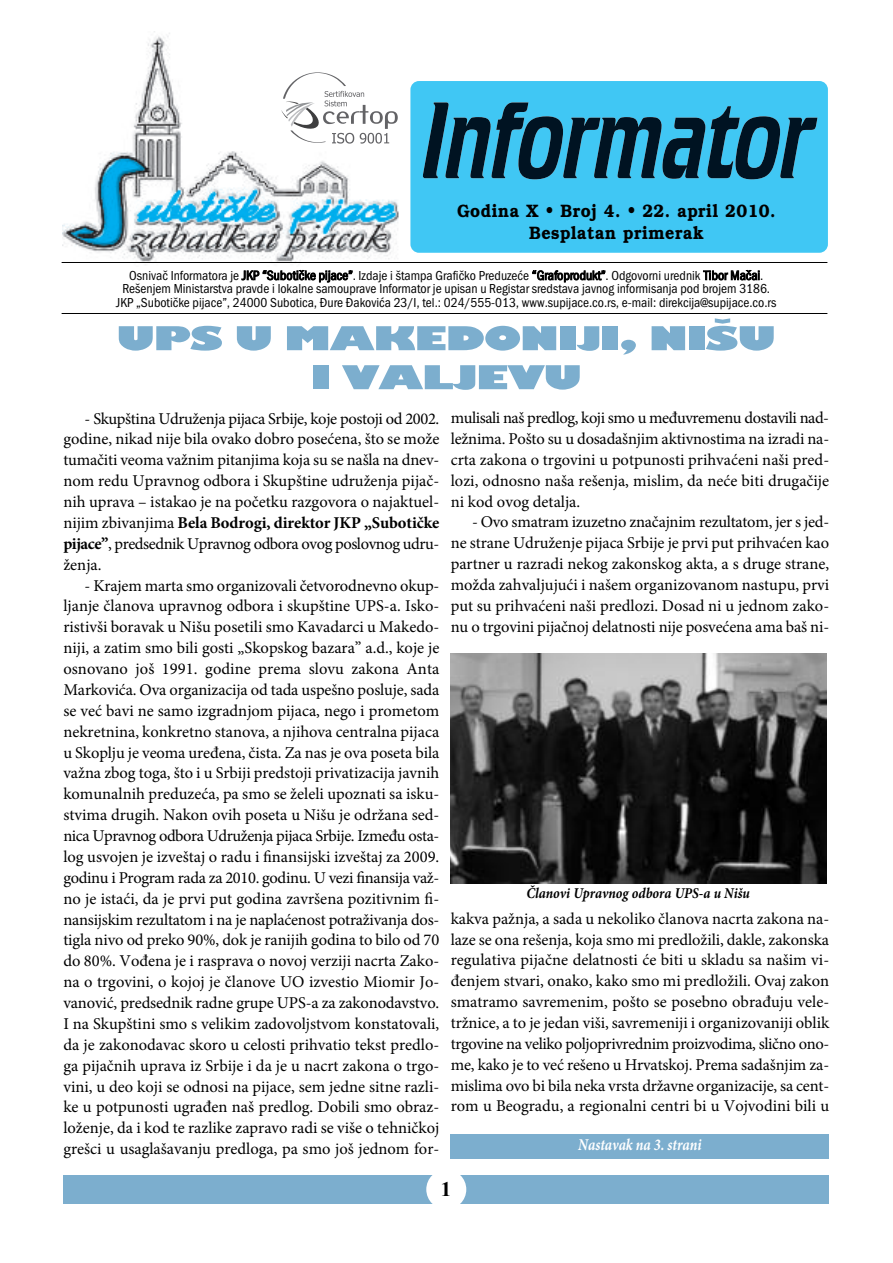
<style>
.page{position:relative;width:893px;height:1263px;background:#fff}
.page>*{position:absolute;margin:0;border:0;box-sizing:border-box;transform-origin:0 0}
.t1{font:36px/39px "Gill Kay DEE";color:#7caece;text-align:center;scale:1.4 1}
.t2{font:700 21px "Times New Roman";color:#000}
.t3{font:600 18px/21.6px "Bookman Itc LEE";letter-spacing:.035em;color:#000;text-align:center;scale:.9 1}
.t4{font:16.5px/20.9px "Minion Pro";color:#000;text-align:justify}
.t5{font:italic 700 16.5px "Minion Pro";color:#fff;scale:.85 1}
.t6{font:italic 700 15px "Minion Pro";color:#000;scale:.9 1}
.t7{font:condensed 13.5px/13.5px "Franklin Got Itc TEE";color:#000;text-align:center}
.s1{font-weight:700}
</style>
<div class="page">
<div style="left:410px;top:81px;width:418px;height:172px;background:#40c7f4"></div>
<svg style="left:423px;top:102px;width:394px;height:77px;background:#257493"></svg>
<img style="left:63px;top:33px;width:335px;height:232px">
<hr style="left:62px;top:262px;width:765px;height:1px;background:#000">
<hr style="left:62px;top:313px;width:765px;height:1px;background:#000">
<div style="left:63px;top:1175px;width:766px;height:29px;background:#7caece"></div>
<div style="left:426px;top:1169px;width:40px;height:40px;background:#fff;border-radius:50%"></div>
<img style="left:451px;top:653px;width:376px;height:230px">
<div style="left:451px;top:1134px;width:378px;height:25px;background:#7caece"></div>
<svg style="left:281px;top:72px;width:117px;height:72px"></svg>
<p class="t3" style="left:457px;top:200px;width:355px">Godina X • Broj 4. • 22. april 2010.<br>Besplatan primerak</p>
<p class="t7" style="left:116px;top:268px;width:662px">Osnivač Informatora je JKP “Subotičke pijace”. Izdaje i štampa Grafičko Preduzeće “Grafoprodukt”. Odgovorni urednik Tibor Mačai.<br>Rešenjem Ministarstva pravde i lokalne samouprave Informator je upisan u Registar sredstava javnog informisanja pod brojem 3186.<br>JKP „Subotičke pijace”, 24000 Subotica, Đure Đakovića 23/I, tel.: 024/555-013, www.supijace.co.rs, e-mail: direkcija@supijace.co.rs</p>
<h1 class="t1" style="left:117px;top:318px;width:472px">UPS U MAKEDONIJI, NIŠU<br>I VALJEVU</h1>
<p class="t4" style="left:451px;top:409px;width:380px">mulisali naš predlog, koji smo u međuvremenu dostavili nad&shy;ležnima. Pošto su u dosadašnjim aktivnostima na izradi na&shy;crta zakona o trgovini u potpunosti prihvaćeni naši pred&shy;lozi, odnosno naša rešenja, mislim, da neće biti drugačije ni kod ovog detalja.</p>
<p class="t4" style="left:451px;top:513px;width:380px;text-indent:21px">- Ovo smatram izuzetno značajnim rezultatom, jer s jed&shy;ne strane Udruženje pijaca Srbije je prvi put prihvaćen kao partner u razradi nekog zakonskog akta, a s druge strane, možda zahvaljujući i našem organizovanom nastupu, prvi put su prihvaćeni naši predlozi. Dosad ni u jednom zako&shy;nu o trgovini pijačnoj delatnosti nije posvećena ama baš ni-</p>
<p class="t4" style="left:63px;top:409px;width:377px;text-indent:21px">- Skupština Udruženja pijaca Srbije, koje postoji od 2002. godine, nikad nije bila ovako dobro posećena, što se može tumačiti veoma važnim pitanjima koja su se našla na dnev&shy;nom redu Upravnog odbora i Skupštine udruženja pijač&shy;nih uprava – istakao je na početku razgovora o najaktuel&shy;nijim zbivanjima <span class="s1">Bela Bodrogi, direktor JKP „Subotičke pijace”</span>, predsednik Upravnog odbora ovog poslovnog udru&shy;ženja.</p>
<p class="t4" style="left:63px;top:576px;width:377px;text-indent:21px">- Krajem marta smo organizovali četvorodnevno okup&shy;ljanje članova upravnog odbora i skupštine UPS-a. Isko&shy;ristivši boravak u Nišu posetili smo Kavadarci u Makedo&shy;niji, a zatim smo bili gosti „Skopskog bazara” a.d., koje je osnovano još 1991. godine prema slovu zakona Anta Markovića. Ova organizacija od tada uspešno posluje, sada se već bavi ne samo izgradnjom pijaca, nego i prometom nekretnina, konkretno stanova, a njihova centralna pijaca u Skoplju je veoma uređena, čista. Za nas je ova poseta bila važna zbog toga, što i u Srbiji predstoji privatizacija javnih komunalnih preduzeća, pa smo se želeli upoznati sa isku&shy;stvima drugih. Nakon ovih poseta u Nišu je održana sed&shy;nica Upravnog odbora Udruženja pijaca Srbije. Između osta&shy;log usvojen je izveštaj o radu i finansijski izveštaj za 2009. godinu i Program rada za 2010. godinu. U vezi finansija važ&shy;no je istaći, da je prvi put godina završena pozitivnim fi&shy;nansijskim rezultatom i na je naplaćenost potraživanja dos&shy;tigla nivo od preko 90%, dok je ranijih godina to bilo od 70 do 80%. Vođena je i rasprava o novoj verziji nacrta Zako&shy;na o trgovini, o kojoj je članove UO izvestio Miomir Jo&shy;vanović, predsednik radne grupe UPS-a za zakonodavstvo.<br>I na Skupštini smo s velikim zadovoljstvom konstatovali, da je zakonodavac skoro u celosti prihvatio tekst predlo&shy;ga pijačnih uprava iz Srbije i da je u nacrt zakona o trgo&shy;vini, u deo koji se odnosi na pijace, sem jedne sitne razli&shy;ke u potpunosti ugrađen naš predlog. Dobili smo obraz&shy;loženje, da i kod te razlike zapravo radi se više o tehničkoj grešci u usaglašavanju predloga, pa smo još jednom for-</p>
<p class="t6" style="left:526px;top:888px;width:250px">Članovi Upravnog odbora UPS-a u Nišu</p>
<p class="t4" style="left:451px;top:909px;width:380px">kakva pažnja, a sada u nekoliko članova nacrta zakona na&shy;laze se ona rešenja, koja smo mi predložili, dakle, zakonska regulativa pijačne delatnosti će biti u skladu sa našim vi&shy;đenjem stvari, onako, kako smo mi predložili. Ovaj zakon smatramo savremenim, pošto se posebno obrađuju vele&shy;tržnice, a to je jedan viši, savremeniji i organizovaniji oblik trgovine na veliko poljoprivrednim proizvodima, slično ono&shy;me, kako je to već rešeno u Hrvatskoj. Prema sadašnjim za&shy;mislima ovo bi bila neka vrsta državne organizacije, sa cent&shy;rom u Beogradu, a regionalni centri bi u Vojvodini bili u</p>
<p class="t5" style="left:578px;top:1138px;width:147px">Nastavak na 3. strani</p>
<p class="t2" style="left:441px;top:1177px;width:12px">1</p>
</div>
